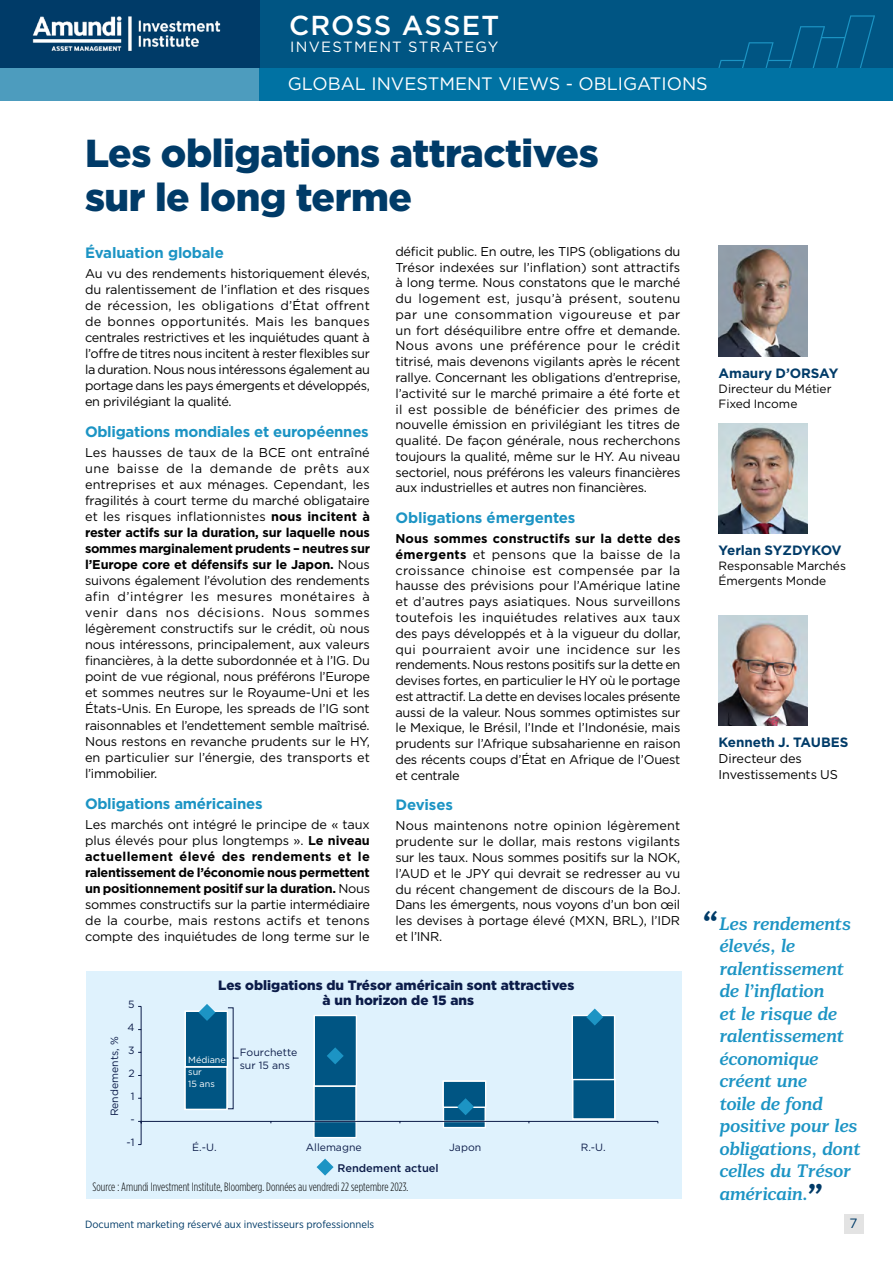
<style>
.page{position:relative;width:893px;height:1263px;background:#fff}
.page>*{position:absolute;margin:0;border:0;box-sizing:border-box;transform-origin:0 0}
.t1{font:900 39px/43.5px "Gotham";letter-spacing:-.01em;color:#003b68}
.t2{font:500 27.45px "Gotham";letter-spacing:.04em;color:#fff}
.t3{font:italic 700 18px/22.5px "Mediator Serif";letter-spacing:-.025em;color:#1c94c4}
.t4{font:18px "Gotham";color:#fff}
.t5{font:700 15px "Gotham";letter-spacing:-.02em;color:#1c94c4}
.t6{font:14.85px "Gotham";letter-spacing:.08em;color:#fff}
.t7{font:900 13.5px/15px "Gotham";color:#0c1c49;text-align:center}
.t8{font:700 13.5px "Gotham";letter-spacing:-.005em;color:#003b68}
.t9{font:13.5px "Gotham";color:#003b68}
.t10{font:12.75px/15.8px "Gotham";letter-spacing:-.02em;color:#000;text-align:justify}
.t11{font:300 12px "Gotham Condensed";letter-spacing:.005em;color:#000}
.t12{font:12px/15px "Gotham";letter-spacing:-.005em;color:#000}
.t13{font:500 11.1px "Gotham";color:#0c1c49}
.t14{font:10.5px/12.6px "Gotham";color:#0c1c49}
.t15{font:10.5px "Gotham Narrow";color:#003b68;scale:1.05 1}
.t16{font:9px/12px "Gotham";color:#fff}
.s1{font-weight:700}
.s2{font-weight:900;font-size:27px;color:#003b68}
</style>
<div class="page">
<div style="left:0;top:0;width:893px;height:68px;background:#005583"></div>
<svg style="left:718px;top:15px;width:157px;height:53px"></svg>
<div style="left:0;top:0;width:259px;height:68px;background:#003b68"></div>
<img style="left:32px;top:16px;width:189px;height:35px">
<img style="left:719px;top:246px;width:89px;height:110px">
<img style="left:719px;top:423px;width:89px;height:111px">
<img style="left:719px;top:615px;width:89px;height:111px">
<div style="left:0;top:68px;width:893px;height:33px;background:#4d9cbe"></div>
<div style="left:259px;top:68px;width:634px;height:33px;background:#0072a3"></div>
<div style="left:86px;top:972px;width:595px;height:227px;background:#dff2fd"></div>
<div style="left:313px;top:1121px;width:44px;height:17px;background:#005583;border:1px solid #fff"></div>
<div style="left:443px;top:1121px;width:43px;height:7px;background:#005583;border:1px solid #fff"></div>
<hr style="left:141px;top:1006px;width:1px;height:138px;background:#0c1c49">
<hr style="left:141px;top:1121px;width:517px;height:1px;background:#0c1c49">
<svg style="left:317px;top:1158px;width:17px;height:17px"></svg>
<svg style="left:184px;top:1004px;width:432px;height:119px"></svg>
<div style="left:844px;top:1214px;width:19px;height:19px;background:#e3e3e3"></div>
<h2 class="t2" style="left:289px;top:7px;width:212px">CROSS ASSET</h2>
<p class="t6" style="left:290px;top:37px;width:210px">INVESTMENT STRATEGY</p>
<h3 class="t4" style="left:288px;top:72px;width:421px">GLOBAL INVESTMENT VIEWS - OBLIGATIONS</h3>
<h1 class="t1" style="left:85px;top:131px;width:515px">Les obligations attractives sur le long terme</h1>
<p class="t5" style="left:85px;top:242px;width:140px">Évaluation globale</p>
<p class="t10" style="left:85px;top:265px;width:287px">Au vu des rendements historiquement élevés, du ralentissement de l’inflation et des risques de récession, les obligations d’État offrent de bonnes opportunités. Mais les banques centrales restrictives et les inquiétudes quant à l’offre de titres nous incitent à rester flexibles sur la duration. Nous nous intéressons également au portage dans les pays émergents et développés, en privilégiant la qualité.</p>
<p class="t5" style="left:85px;top:422px;width:285px">Obligations mondiales et européennes</p>
<p class="t10" style="left:85px;top:444px;width:287px">Les hausses de taux de la BCE ont entraîné une baisse de la demande de prêts aux entreprises et aux ménages. Cependant, les fragilités à court terme du marché obligataire et les risques inflationnistes <span class="s1">nous incitent à rester actifs sur la duration, sur laquelle nous sommes marginalement prudents – neutres sur l’Europe core et défensifs sur le Japon.</span> Nous suivons également l’évolution des rendements afin d’intégrer les mesures monétaires à venir dans nos décisions. Nous sommes légèrement constructifs sur le crédit, où nous nous intéressons, principalement, aux valeurs financières, à la dette subordonnée et à l’IG. Du point de vue régional, nous préférons l’Europe et sommes neutres sur le Royaume-Uni et les États-Unis. En Europe, les spreads de l’IG sont raisonnables et l’endettement semble maîtrisé.<br>Nous restons en revanche prudents sur le HY, en particulier sur l’énergie, des transports et l’immobilier.</p>
<p class="t5" style="left:85px;top:793px;width:179px">Obligations américaines</p>
<p class="t10" style="left:85px;top:816px;width:286px">Les marchés ont intégré le principe de « taux plus élevés pour plus longtemps ». <span class="s1">Le niveau actuellement élevé des rendements et le ralentissement de l’économie nous permettent un positionnement positif sur la duration.</span> Nous sommes constructifs sur la partie intermédiaire de la courbe, mais restons actifs et tenons compte des inquiétudes de long terme sur le</p>
<p class="t10" style="left:395px;top:243px;width:286px">déficit public. En outre, les TIPS (obligations du Trésor indexées sur l’inflation) sont attractifs à long terme. Nous constatons que le marché du logement est, jusqu’à présent, soutenu par une consommation vigoureuse et par un fort déséquilibre entre offre et demande.<br>Nous avons une préférence pour le crédit titrisé, mais devenons vigilants après le récent rallye. Concernant les obligations d’entreprise, l’activité sur le marché primaire a été forte et il est possible de bénéficier des primes de nouvelle émission en privilégiant les titres de qualité. De façon générale, nous recherchons toujours la qualité, même sur le HY. Au niveau sectoriel, nous préférons les valeurs financières aux industrielles et autres non financières.</p>
<p class="t5" style="left:395px;top:508px;width:181px">Obligations émergentes</p>
<p class="t10" style="left:395px;top:530px;width:287px"><span class="s1">Nous sommes constructifs sur la dette des émergents</span> et pensons que la baisse de la croissance chinoise est compensée par la hausse des prévisions pour l’Amérique latine et d’autres pays asiatiques. Nous surveillons toutefois les inquiétudes relatives aux taux des pays développés et à la vigueur du dollar, qui pourraient avoir une incidence sur les rendements. Nous restons positifs sur la dette en devises fortes, en particulier le HY où le portage est attractif. La dette en devises locales présente aussi de la valeur. Nous sommes optimistes sur le Mexique, le Brésil, l’Inde et l’Indonésie, mais prudents sur l’Afrique subsaharienne en raison des récents coups d’État en Afrique de l’Ouest et centrale</p>
<p class="t5" style="left:395px;top:795px;width:59px">Devises</p>
<p class="t10" style="left:395px;top:818px;width:287px">Nous maintenons notre opinion légèrement prudente sur le dollar, mais restons vigilants sur les taux. Nous sommes positifs sur la NOK, l’AUD et le JPY qui devrait se redresser au vu du récent changement de discours de la BoJ.<br>Dans les émergents, nous voyons d’un bon œil les devises à portage élevé (MXN, BRL), l’IDR et l’INR.</p>
<p class="t8" style="left:719px;top:364px;width:121px">Amaury D’ORSAY</p>
<p class="t12" style="left:719px;top:381px;width:114px">Directeur du Métier<br>Fixed Income</p>
<p class="t8" style="left:719px;top:541px;width:125px">Yerlan SYZDYKOV</p>
<p class="t12" style="left:719px;top:558px;width:129px">Responsable Marchés<br>Émergents Monde</p>
<p class="t8" style="left:719px;top:733px;width:131px">Kenneth J. TAUBES</p>
<p class="t10" style="left:719px;top:750px;width:121px">Directeur des<br>Investissements US</p>
<h3 class="t3" style="left:719px;top:913px;width:143px;text-indent:-18px"><span class="s2">“</span> Les rendements élevés, le ralentissement de l’inflation<br>et le risque de ralentissement économique créent une<br>toile de fond positive pour les obligations, dont celles du Trésor américain.<span class="s2">”</span></h3>
<p class="t7" style="left:218px;top:977px;width:358px">Les obligations du Trésor américain sont attractives à un horizon de 15 ans</p>
<p class="t14" style="left:128px;top:998px;width:8px">5</p>
<p class="t14" style="left:128px;top:1021px;width:9px">4</p>
<p class="t14" style="left:108px;top:1116px;width:82px;rotate:-90deg">Rendements, %</p>
<p class="t14" style="left:128px;top:1044px;width:8px">3</p>
<p class="t14" style="left:240px;top:1046px;width:59px">Fourchette sur 15 ans</p>
<p class="t16" style="left:188px;top:1053px;width:39px">Médiane sur<br>15 ans</p>
<p class="t14" style="left:128px;top:1067px;width:8px">2</p>
<p class="t14" style="left:131px;top:1090px;width:5px">1</p>
<p class="t14" style="left:130px;top:1113px;width:6px">-</p>
<p class="t14" style="left:127px;top:1136px;width:10px">-1</p>
<p class="t14" style="left:192px;top:1141px;width:26px">É.-U.</p>
<p class="t14" style="left:306px;top:1141px;width:57px">Allemagne</p>
<p class="t14" style="left:449px;top:1141px;width:34px">Japon</p>
<p class="t14" style="left:581px;top:1140px;width:26px">R.-U.</p>
<p class="t13" style="left:337px;top:1161px;width:103px">Rendement actuel</p>
<p class="t11" style="left:92px;top:1180px;width:317px">Source : Amundi Investment Institute, Bloomberg. Données au vendredi 22 septembre 2023.</p>
<p class="t15" style="left:85px;top:1218px;width:277px">Document marketing réservé aux investisseurs professionnels</p>
<p class="t9" style="left:850px;top:1215px;width:10px">7</p>
</div>
